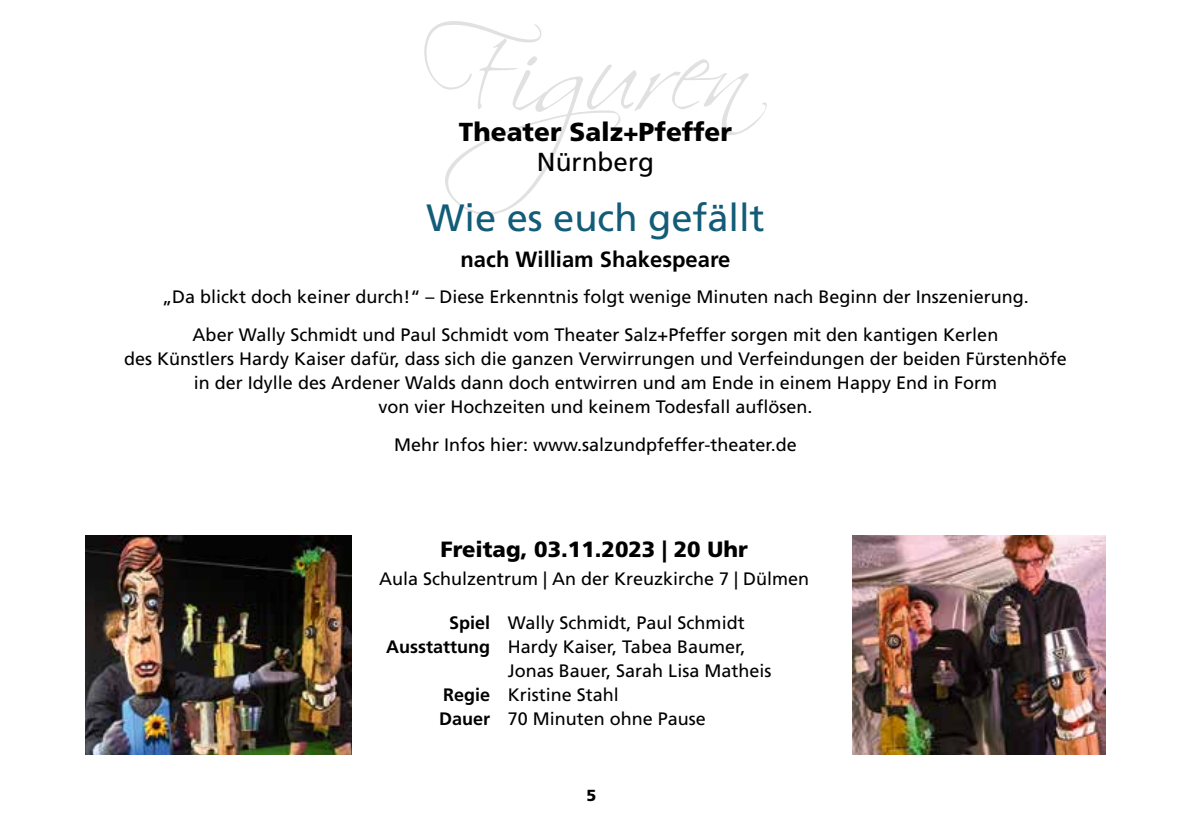
<style>
.page{position:relative;width:1191px;height:840px;background:#fff}
.page>*{position:absolute;margin:0;border:0;box-sizing:border-box;transform-origin:0 0}
.t1{font:38px "Frutiger LT Std";color:#125c78}
.t2{font:900 26px "Frutiger LT Std";color:#000}
.t3{font:26px "Frutiger LT Std";color:#000}
.t4{font:900 22px "Frutiger LT Std";color:#000}
.t5{font:700 22px "Frutiger LT Std";color:#000}
.t6{font:18px/24px "Frutiger LT Std";color:#000;text-align:center}
.t7{font:700 18px/24px "Frutiger LT Std";color:#000;text-align:right}
.t8{font:900 16px "Frutiger LT Std";color:#000}
</style>
<div class="page">
<svg style="left:424px;top:21px;width:342px;height:194px"></svg>
<img style="left:852px;top:535px;width:253px;height:218px">
<img style="left:85px;top:535px;width:266px;height:218px">
<h2 class="t2" style="left:459px;top:116px;width:274px">Theater Salz+Pfeffer</h2>
<h2 class="t3" style="left:537px;top:147px;width:118px">Nürnberg</h2>
<h1 class="t1" style="left:426px;top:195px;width:339px">Wie es euch gefällt</h1>
<p class="t5" style="left:460px;top:246px;width:271px">nach William Shakespeare</p>
<p class="t6" style="left:162px;top:278px;width:868px;line-height:38px">„Da blickt doch keiner durch!“ – Diese Erkenntnis folgt wenige Minuten nach Beginn der Inszenierung.<br>Aber Wally Schmidt und Paul Schmidt vom Theater Salz+Pfeffer sorgen mit den kantigen Kerlen</p>
<p class="t6" style="left:124px;top:347px;width:944px">des Künstlers Hardy Kaiser dafür, dass sich die ganzen Verwirrungen und Verfeindungen der beiden Fürstenhöfe in der Idylle des Ardener Walds dann doch entwirren und am Ende in einem Happy End in Form<br>von vier Hochzeiten und keinem Todesfall auflösen.</p>
<p class="t6" style="left:394px;top:433px;width:404px">Mehr Infos hier: www.salzundpfeffer-theater.de</p>
<p class="t4" style="left:440px;top:536px;width:309px">Freitag, 03.11.2023 | 20 Uhr</p>
<p class="t6" style="left:379px;top:566px;width:432px">Aula Schulzentrum | An der Kreuzkirche 7 | Dülmen</p>
<p class="t7" style="left:386px;top:610px;width:105px">Spiel<br>Ausstattung</p>
<p class="t7" style="left:439px;top:682px;width:53px;text-align:left">Regie<br>Dauer</p>
<p class="t6" style="left:508px;top:610px;width:265px;text-align:left">Wally Schmidt, Paul Schmidt<br>Hardy Kaiser, Tabea Baumer,<br>Jonas Bauer, Sarah Lisa Matheis<br>Kristine Stahl<br>70 Minuten ohne Pause</p>
<p class="t8" style="left:586px;top:785px;width:11px">5</p>
</div>
